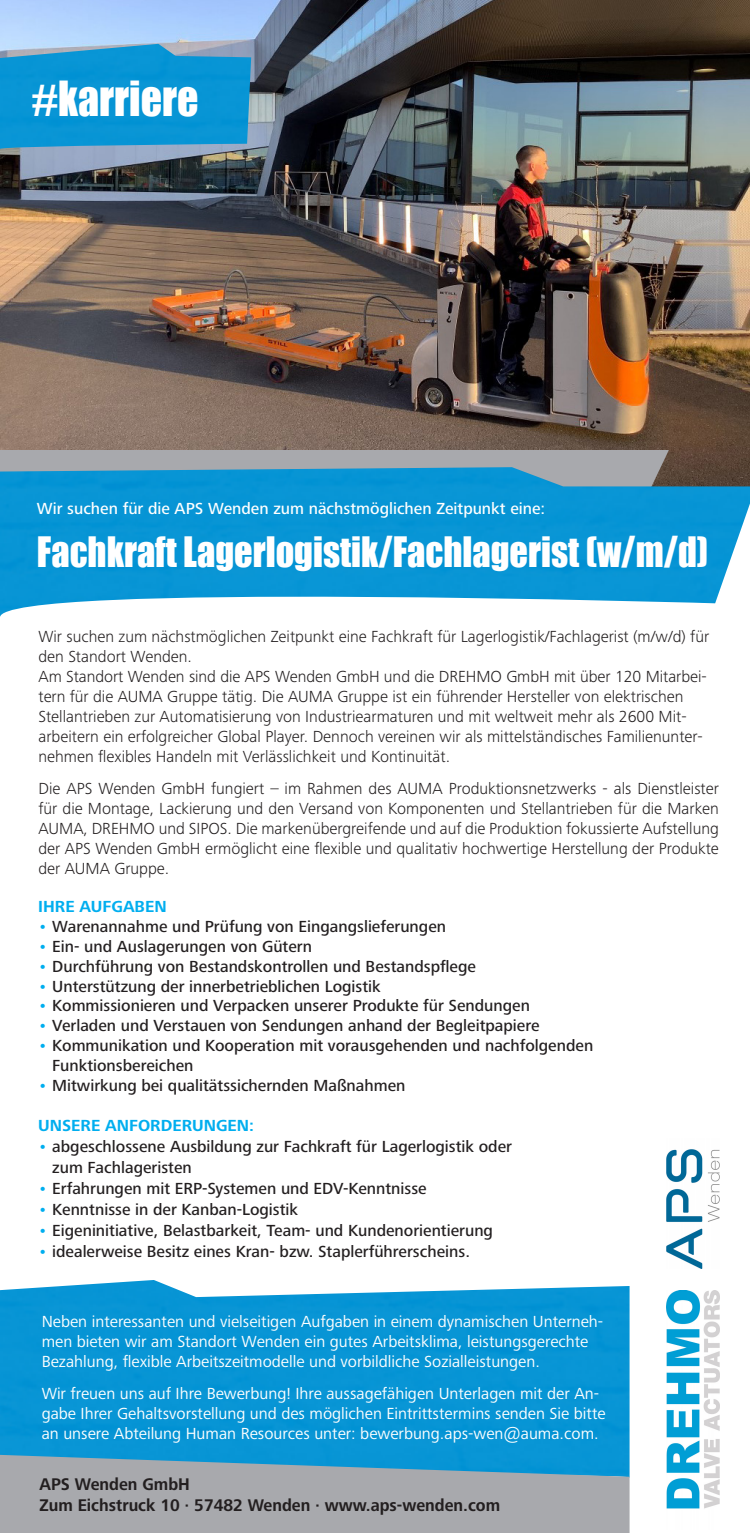
<style>
.page{position:relative;width:750px;height:1533px;background:#fff}
.page>*{position:absolute;margin:0;border:0;box-sizing:border-box;transform-origin:0 0}
.t1{font:44.45px "Impact";color:#fff;scale:.94 1}
.t2{font:38.5px "Impact";color:#fff;scale:.94 1}
.t3{font:700 17.5px/21px "Frutiger Next LTW1 G";color:#231f20;scale:.94 1}
.t4{font:300 16.62px/19.9px "Frutiger Next LTW1 G";color:#231f20}
.t5{font:500 16.62px/19.9px "Frutiger Next LTW1 G";color:#231f20}
.t6{font:16.62px/19.9px "Frutiger Next LTW1 G";color:#fff}
.t7{font:500 16.62px "Frutiger Next LTW1 G";color:#fff}
.t8{font:700 16.62px "Frutiger Next LTW1 G";color:#00aeef}
.s1{color:#00aeef}
</style>
<div class="page">
<div style="left:0;top:1280px;width:629px;height:175px;background:#0795d5"></div>
<img style="left:666px;top:1149px;width:53px;height:119px">
<img style="left:666px;top:1291px;width:53px;height:218px">
<svg style="left:0;top:1455px;width:629px;height:78px;background:#91a6b2"></svg>
<img style="left:0;top:0;width:749px;height:467px">
<img style="left:0;top:44px;width:251px;height:105px">
<div style="left:0;top:450px;width:668px;height:17px;background:#a8a9ad"></div>
<img style="left:0;top:467px;width:749px;height:150px">
<p class="t1" style="left:32px;top:64px;width:179px">#karriere</p>
<p class="t7" style="left:37px;top:499px;width:509px">Wir suchen für die APS Wenden zum nächstmöglichen Zeitpunkt eine:</p>
<p class="t2" style="left:37px;top:522px;width:715px">Fachkraft Lagerlogistik/Fachlagerist (w/m/d)</p>
<p class="t4" style="left:38px;top:626px;width:671px">Wir suchen zum nächstmöglichen Zeitpunkt eine Fachkraft für Lagerlogistik/Fachlagerist (m/w/d) für den Standort Wenden.</p>
<p class="t4" style="left:38px;top:666px;width:669px">Am Standort Wenden sind die APS Wenden GmbH und die DREHMO GmbH mit über 120 Mitarbei&shy;tern für die AUMA Gruppe tätig. Die AUMA Gruppe ist ein führender Hersteller von elektrischen Stellantrieben zur Automatisierung von Industriearmaturen und mit weltweit mehr als 2600 Mit&shy;arbeitern ein erfolgreicher Global Player. Dennoch vereinen wir als mittelständisches Familienunter&shy;nehmen flexibles Handeln mit Verlässlichkeit und Kontinuität.</p>
<p class="t4" style="left:38px;top:778px;width:681px;text-align:justify">Die APS Wenden GmbH fungiert – im Rahmen des AUMA Produktionsnetzwerks - als Dienstleister für die Montage, Lackierung und den Versand von Komponenten und Stellantrieben für die Marken AUMA, DREHMO und SIPOS. Die markenübergreifende und auf die Produktion fokussierte Aufstellung der APS Wenden GmbH ermöglicht eine flexible und qualitativ hochwertige Herstellung der Produkte der AUMA Gruppe.</p>
<p class="t8" style="left:38px;top:897px;width:130px">IHRE AUFGABEN</p>
<p class="t5" style="left:38px;top:917px;width:409px"><span class="s1">•</span> Warenannahme und Prüfung von Eingangslieferungen</p>
<p class="t5" style="left:38px;top:937px;width:275px"><span class="s1">•</span> Ein- und Auslagerungen von Gütern</p>
<p class="t5" style="left:38px;top:956px;width:439px"><span class="s1">•</span> Durchführung von Bestandskontrollen und Bestandspflege</p>
<p class="t5" style="left:38px;top:976px;width:344px"><span class="s1">•</span> Unterstützung der innerbetrieblichen Logistik</p>
<p class="t5" style="left:38px;top:996px;width:493px"><span class="s1">•</span> Kommissionieren und Verpacken unserer Produkte für Sendungen</p>
<p class="t5" style="left:38px;top:1016px;width:502px"><span class="s1">•</span> Verladen und Verstauen von Sendungen anhand der Begleitpapiere</p>
<p class="t5" style="left:52px;top:1036px;width:542px;text-indent:-14px"><span class="s1">•</span> Kommunikation und Kooperation mit vorausgehenden und nachfolgenden<br>Funktionsbereichen</p>
<p class="t5" style="left:38px;top:1076px;width:368px"><span class="s1">•</span> Mitwirkung bei qualitätssichernden Maßnahmen</p>
<p class="t8" style="left:38px;top:1116px;width:217px">UNSERE ANFORDERUNGEN:</p>
<p class="t5" style="left:52px;top:1137px;width:461px;line-height:21px;text-indent:-14px"><span class="s1">•</span> abgeschlossene Ausbildung zur Fachkraft für Lagerlogistik oder zum Fachlageristen</p>
<p class="t5" style="left:38px;top:1179px;width:390px"><span class="s1">•</span> Erfahrungen mit ERP-Systemen und EDV-Kenntnisse</p>
<p class="t5" style="left:38px;top:1200px;width:261px"><span class="s1">•</span> Kenntnisse in der Kanban-Logistik</p>
<p class="t5" style="left:38px;top:1221px;width:456px"><span class="s1">•</span> Eigeninitiative, Belastbarkeit, Team- und Kundenorientierung</p>
<p class="t5" style="left:38px;top:1242px;width:433px"><span class="s1">•</span> idealerweise Besitz eines Kran- bzw. Staplerführerscheins.</p>
<p class="t6" style="left:42px;top:1312px;width:562px">Neben interessanten und vielseitigen Aufgaben in einem dynamischen Unterneh&shy;men bieten wir am Standort Wenden ein gutes Arbeitsklima, leistungsgerechte<br>Bezahlung, flexible Arbeitszeitmodelle und vorbildliche Sozialleistungen.</p>
<p class="t6" style="left:42px;top:1384px;width:565px">Wir freuen uns auf Ihre Bewerbung! Ihre aussagefähigen Unterlagen mit der An&shy;gabe Ihrer Gehaltsvorstellung und des möglichen Eintrittstermins senden Sie bitte an unsere Abteilung Human Resources unter: bewerbung.aps-wen@auma.com.</p>
<p class="t3" style="left:39px;top:1474px;width:491px">APS Wenden GmbH<br>Zum Eichstruck 10 · 57482 Wenden · www.aps-wenden.com</p>
</div>
